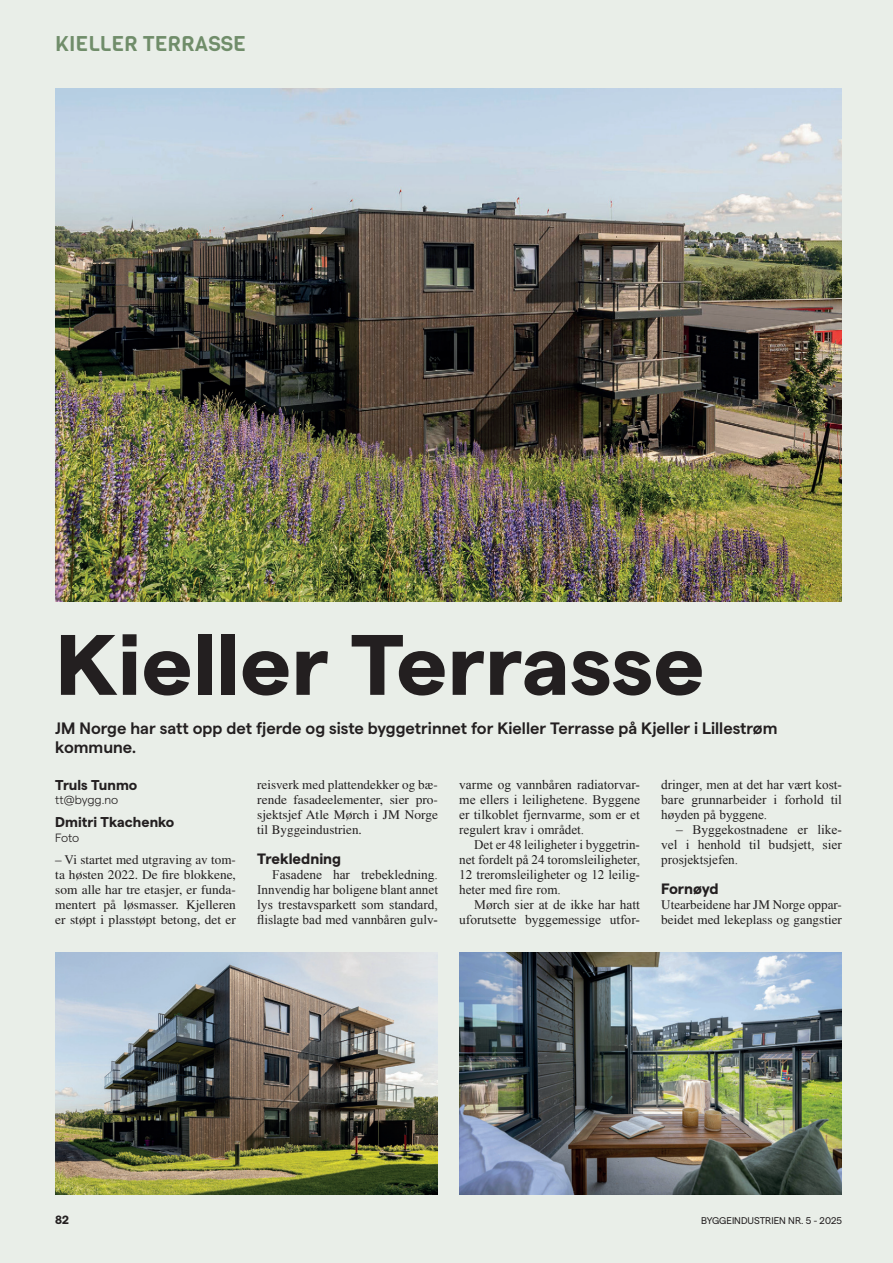
<style>
.page{position:relative;width:893px;height:1263px;background:#e9eee8}
.page>*{position:absolute;margin:0;border:0;box-sizing:border-box;transform-origin:0 0}
.t1{font:700 85.5px "Matter";color:#231f20;scale:1.05 1}
.t2{font:21px "Viga";color:#708d6a}
.t3{font:600 16.5px/19.5px "Matter";color:#231f20}
.t4{font:700 15px "Matter";color:#231f20}
.t5{font:700 14.25px "Matter";color:#231f20}
.t6{font:13.2px/15px "Times New Roman";color:#231f20;text-align:justify}
.t7{font:13.2px/15px "Times LT Std";color:#231f20;text-align:justify}
.t8{font:300 12px "Matter";letter-spacing:-.01em;color:#231f20}
.t9{font:700 12px "Matter";color:#231f20}
.t10{font:9.75px "Matter";color:#231f20}
</style>
<div class="page">
<img style="left:55px;top:88px;width:787px;height:514px">
<img style="left:55px;top:952px;width:383px;height:242px">
<img style="left:459px;top:952px;width:383px;height:242px">
<h2 class="t2" style="left:55px;top:30px;width:192px">KIELLER TERRASSE</h2>
<h1 class="t1" style="left:55px;top:601px;width:620px">Kieller Terrasse</h1>
<p class="t3" style="left:55px;top:717px;width:724px">JM Norge har satt opp det fjerde og siste byggetrinnet for Kieller Terrasse på Kjeller i Lillestrøm kommune.</p>
<p class="t5" style="left:55px;top:774px;width:84px">Truls Tunmo</p>
<p class="t8" style="left:55px;top:791px;width:64px">tt@bygg.no</p>
<p class="t5" style="left:55px;top:812px;width:121px">Dmitri Tkachenko</p>
<p class="t8" style="left:55px;top:829px;width:26px">Foto</p>
<p class="t7" style="left:55px;top:852px;width:182px">– Vi startet med utgraving av tom&shy;ta høsten 2022. De fire blokkene, som alle har tre etasjer, er funda&shy;mentert på løsmasser. Kjelleren er støpt i plasstøpt betong, det er</p>
<p class="t6" style="left:459px;top:777px;width:182px">varme og vannbåren radiatorvar&shy;me ellers i leilighetene. Byggene er tilkoblet fjernvarme, som er et regulert krav i området.</p>
<p class="t6" style="left:459px;top:837px;width:182px;text-indent:15px">Det er 48 leiligheter i byggetrin&shy;net fordelt på 24 toromsleiligheter, 12 treromsleiligheter og 12 leilig&shy;heter med fire rom.</p>
<p class="t6" style="left:459px;top:897px;width:182px;text-align:right">Mørch sier at de ikke har hatt uforutsette byggemessige utfor-</p>
<p class="t6" style="left:661px;top:777px;width:182px">dringer, men at det har vært kost&shy;bare grunnarbeider i forhold til høyden på byggene.</p>
<p class="t6" style="left:661px;top:822px;width:182px;text-indent:15px">– Byggekostnadene er like&shy;vel i henhold til budsjett, sier prosjektsjefen.</p>
<p class="t4" style="left:661px;top:878px;width:59px">Fornøyd</p>
<p class="t7" style="left:661px;top:897px;width:182px">Utearbeidene har JM Norge oppar&shy;beidet med lekeplass og gangstier</p>
<p class="t7" style="left:257px;top:777px;width:182px">reisverk med plattendekker og bæ&shy;rende fasadeelementer, sier pro&shy;sjektsjef Atle Mørch i JM Norge til Byggeindustrien.</p>
<p class="t4" style="left:257px;top:848px;width:85px">Trekledning</p>
<p class="t6" style="left:257px;top:867px;width:182px;text-indent:15px">Fasadene har trebekledning.<br>Innvendig har boligene blant annet lys trestavsparkett som standard, flislagte bad med vannbåren gulv-</p>
<p class="t9" style="left:55px;top:1211px;width:15px">82</p>
<p class="t10" style="left:701px;top:1213px;width:142px">BYGGEINDUSTRIEN NR. 5 - 2025</p>
</div>
